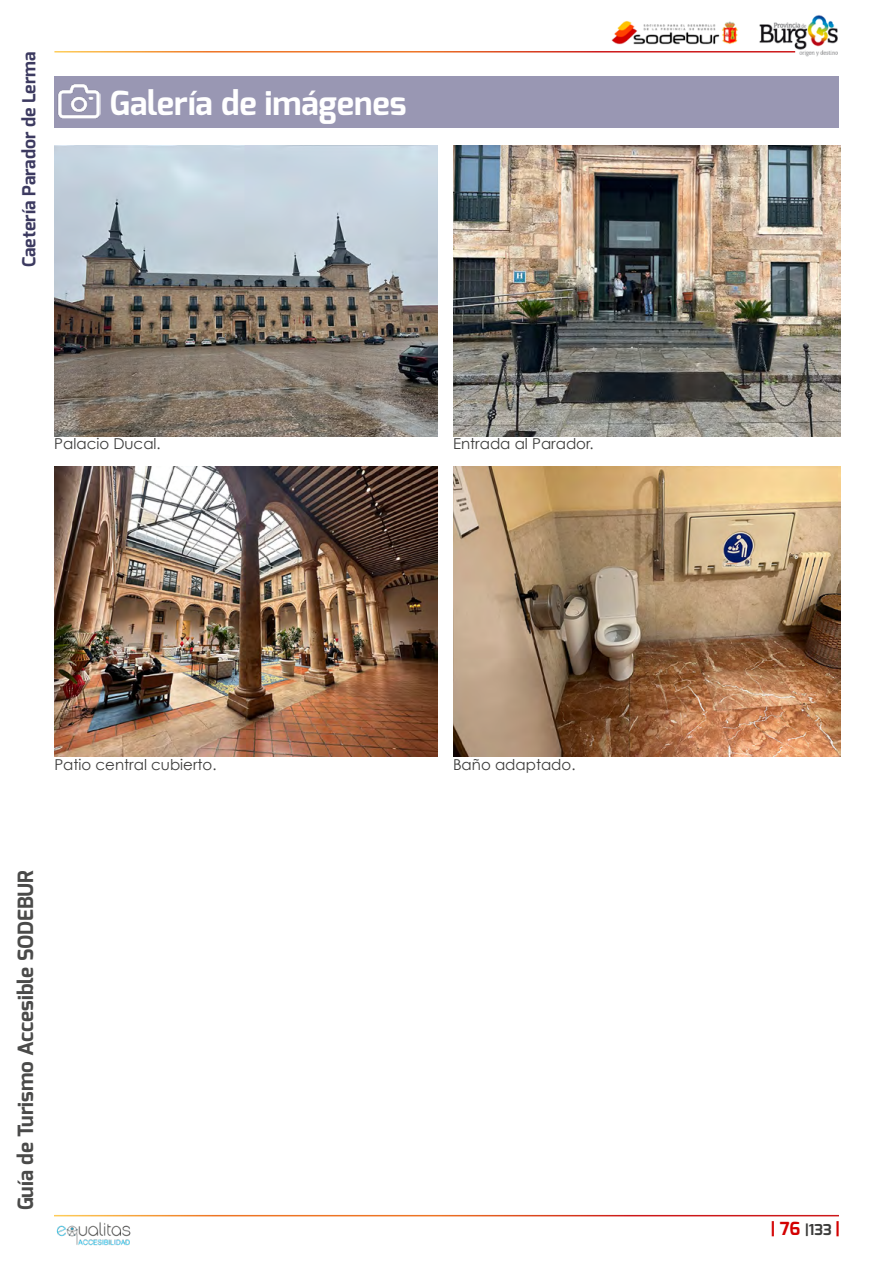
<style>
.page{position:relative;width:893px;height:1263px;background:#fff}
.page>*{position:absolute;margin:0;border:0;box-sizing:border-box;transform-origin:0 0}
.Titulos{font:700 33px "Exo";color:#fff}
.t1{font:700 21px "Exo";color:#4a4a49}
.t2{font:700 18px "Exo";color:#3c3a60}
.t3{font:700 18px "Exo";color:#d30000}
.t4{font:15px "Century Gothic";color:#3c3c3b}
.s1{font-size:15px;color:#3c3c3b}
</style>
<div class="page">
<img style="left:54px;top:1216px;width:78px;height:30px">
<img style="left:611px;top:15px;width:227px;height:42px">
<hr style="left:54px;top:51px;width:741px;height:2px;background:#fff">
<div style="left:54px;top:77px;width:785px;height:51px;background:#9997b3"></div>
<img style="left:58px;top:84px;width:42px;height:35px">
<img style="left:54px;top:146px;width:383px;height:290px">
<img style="left:453px;top:146px;width:387px;height:290px">
<img style="left:54px;top:467px;width:383px;height:290px">
<img style="left:453px;top:467px;width:387px;height:290px">
<p class="t2" style="left:17px;top:267px;width:217px;rotate:-90deg">Caetería Parador de Lerma</p>
<h2 class="Titulos" style="left:110px;top:82px;width:298px">Galería de imágenes</h2>
<p class="t4" style="left:54px;top:434px;width:108px">Palacio Ducal.</p>
<p class="t4" style="left:453px;top:434px;width:142px">Entrada al Parador.</p>
<p class="t4" style="left:54px;top:755px;width:164px">Patio central cubierto.</p>
<p class="t4" style="left:453px;top:755px;width:124px">Baño adaptado.</p>
<h2 class="t1" style="left:12px;top:1210px;width:342px;rotate:-90deg">Guía de Turismo Accesible SODEBUR</h2>
<p class="t3" style="left:771px;top:1217px;width:71px">| 76 <span class="s1">|133</span> |</p>
</div>
